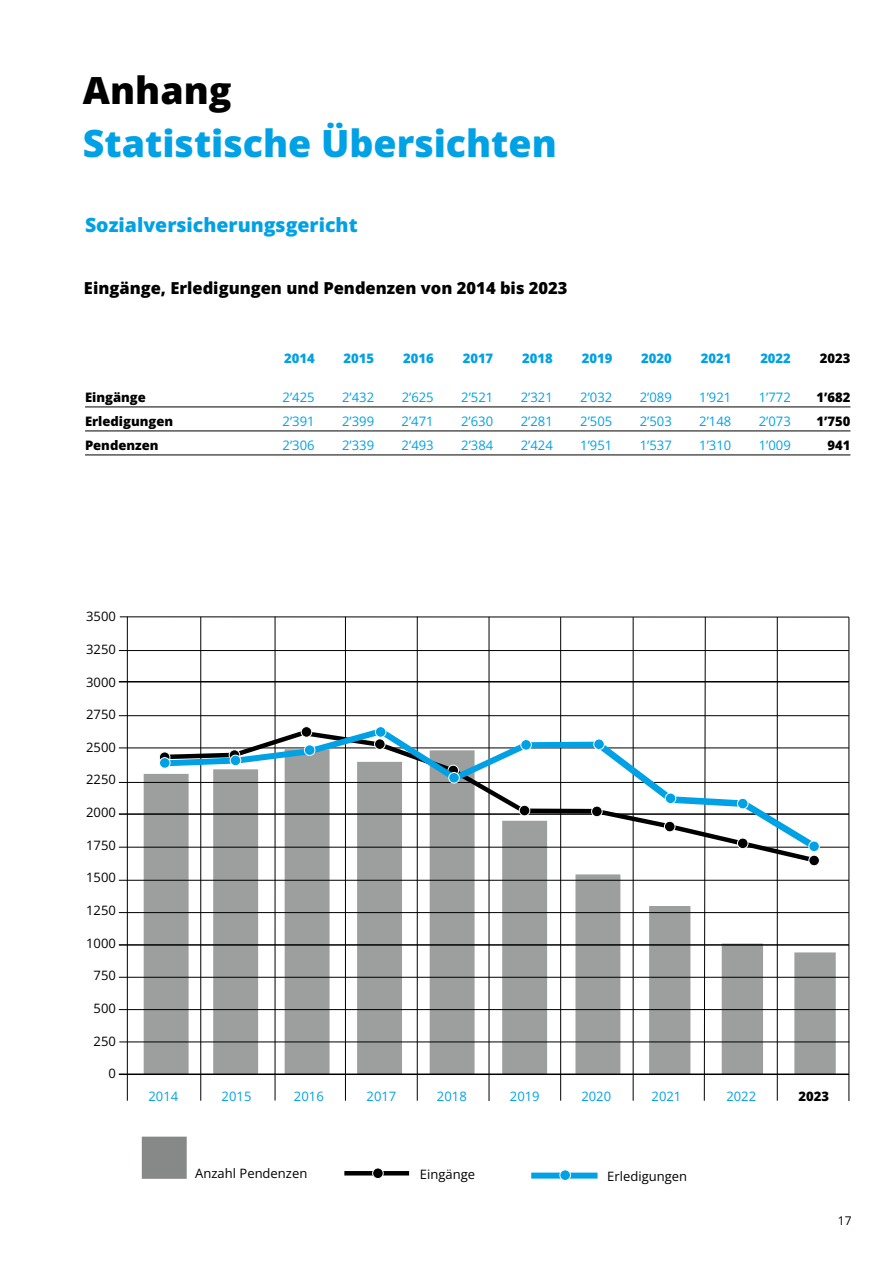
<style>
.page{position:relative;width:893px;height:1263px;background:#fff}
.page>*{position:absolute;margin:0;border:0;box-sizing:border-box;transform-origin:0 0}
.t1{font:37.5px "Open Sans";color:#00a1e5}
.t2{font:37.5px "Open Sans";color:#000}
.t3{font:19.5px "Open Sans";color:#00a1e5}
.t4{font:16.5px "Open Sans";color:#000}
.t5{font:13.05px "Open Sans";color:#00a1e5}
.t6{font:13.05px "Open Sans Roman";color:#000}
.t7{font:13.05px "Open Sans";color:#000}
.t8{font:13.05px "Open Sans Roman";color:#00a1e5}
.t9{font:800 13.05px "Open Sans Roman";color:#000}
.t10{font:12px "Open Sans";color:#000}
</style>
<div class="page">
<hr style="left:85px;top:407px;width:765px;height:1px;background:#000">
<hr style="left:85px;top:431px;width:765px;height:1px;background:#000">
<hr style="left:85px;top:455px;width:765px;height:1px;background:#000">
<div style="left:794px;top:952px;width:42px;height:122px;background:#9d9e9e"></div>
<div style="left:144px;top:774px;width:45px;height:300px;background:#9d9e9e"></div>
<hr style="left:849px;top:617px;width:1px;height:484px;background:#000">
<hr style="left:119px;top:1009px;width:730px;height:1px;background:#000">
<hr style="left:119px;top:880px;width:730px;height:1px;background:#000">
<hr style="left:119px;top:748px;width:730px;height:1px;background:#000">
<hr style="left:120px;top:617px;width:729px;height:1px;background:#000">
<hr style="left:119px;top:1042px;width:730px;height:1px;background:#000">
<hr style="left:119px;top:977px;width:730px;height:1px;background:#000">
<hr style="left:119px;top:912px;width:730px;height:1px;background:#000">
<hr style="left:119px;top:847px;width:730px;height:1px;background:#000">
<hr style="left:119px;top:782px;width:730px;height:1px;background:#000">
<hr style="left:119px;top:715px;width:730px;height:1px;background:#000">
<hr style="left:119px;top:650px;width:730px;height:1px;background:#000">
<div style="left:142px;top:1137px;width:45px;height:42px;background:#878988"></div>
<hr style="left:119px;top:1073px;width:730px;height:2px;background:#000">
<hr style="left:119px;top:944px;width:730px;height:2px;background:#000">
<hr style="left:119px;top:813px;width:730px;height:2px;background:#000">
<hr style="left:119px;top:681px;width:730px;height:1px;background:#000">
<hr style="left:127px;top:617px;width:1px;height:484px;background:#000">
<div style="left:159px;top:751px;width:11px;height:12px;border:1px solid #fff;border-radius:50%"></div>
<div style="left:159px;top:758px;width:11px;height:10px;background:#00a1e5;border-radius:50%"></div>
<div style="left:159px;top:757px;width:11px;height:11px;border:1px solid #fff;border-radius:50%"></div>
<svg style="left:162px;top:616px;width:661px;height:565px"></svg>
<div style="left:737px;top:798px;width:11px;height:11px;background:#00a1e5;border-radius:50%"></div>
<div style="left:737px;top:798px;width:11px;height:11px;border:1px solid #fff;border-radius:50%"></div>
<div style="left:809px;top:841px;width:10px;height:11px;background:#00a1e5;border-radius:50%"></div>
<div style="left:808px;top:841px;width:12px;height:11px;border:1px solid #fff;border-radius:50%"></div>
<div style="left:809px;top:855px;width:10px;height:11px;background:#000;border-radius:50%"></div>
<div style="left:808px;top:855px;width:12px;height:11px;border:1px solid #fff;border-radius:50%"></div>
<h1 class="t2" style="left:83px;top:65px;width:150px">Anhang</h1>
<h1 class="t1" style="left:83px;top:118px;width:475px">Statistische Übersichten</h1>
<h2 class="t3" style="left:85px;top:211px;width:274px">Sozialversicherungsgericht</h2>
<p class="t4" style="left:84px;top:277px;width:485px">Eingänge, Erledigungen und Pendenzen von 2014 bis 2023</p>
<p class="t5" style="left:284px;top:349px;width:32px">2014</p>
<p class="t5" style="left:344px;top:349px;width:32px">2015</p>
<p class="t5" style="left:403px;top:349px;width:32px">2016</p>
<p class="t5" style="left:463px;top:349px;width:32px">2017</p>
<p class="t5" style="left:522px;top:349px;width:32px">2018</p>
<p class="t5" style="left:582px;top:349px;width:32px">2019</p>
<p class="t5" style="left:641px;top:349px;width:32px">2020</p>
<p class="t5" style="left:701px;top:349px;width:32px">2021</p>
<p class="t5" style="left:760px;top:349px;width:32px">2022</p>
<p class="t7" style="left:820px;top:349px;width:32px">2023</p>
<p class="t7" style="left:85px;top:388px;width:62px">Eingänge</p>
<p class="t5" style="left:283px;top:388px;width:34px">2’425</p>
<p class="t5" style="left:342px;top:388px;width:34px">2’432</p>
<p class="t5" style="left:402px;top:388px;width:34px">2’625</p>
<p class="t5" style="left:461px;top:388px;width:34px">2’521</p>
<p class="t5" style="left:521px;top:388px;width:34px">2’321</p>
<p class="t5" style="left:580px;top:388px;width:34px">2’032</p>
<p class="t5" style="left:640px;top:388px;width:34px">2’089</p>
<p class="t5" style="left:699px;top:388px;width:34px">1’921</p>
<p class="t5" style="left:759px;top:388px;width:34px">1’772</p>
<p class="t7" style="left:817px;top:388px;width:35px">1’682</p>
<p class="t7" style="left:85px;top:412px;width:90px">Erledigungen</p>
<p class="t5" style="left:283px;top:412px;width:34px">2’391</p>
<p class="t5" style="left:342px;top:412px;width:34px">2’399</p>
<p class="t5" style="left:402px;top:412px;width:34px">2’471</p>
<p class="t5" style="left:461px;top:412px;width:34px">2’630</p>
<p class="t5" style="left:521px;top:412px;width:34px">2’281</p>
<p class="t5" style="left:580px;top:412px;width:34px">2’505</p>
<p class="t5" style="left:640px;top:412px;width:34px">2’503</p>
<p class="t5" style="left:699px;top:412px;width:34px">2’148</p>
<p class="t5" style="left:759px;top:412px;width:34px">2’073</p>
<p class="t7" style="left:817px;top:412px;width:35px">1’750</p>
<p class="t7" style="left:85px;top:436px;width:75px">Pendenzen</p>
<p class="t5" style="left:283px;top:436px;width:34px">2’306</p>
<p class="t5" style="left:342px;top:436px;width:34px">2’339</p>
<p class="t5" style="left:402px;top:436px;width:34px">2’493</p>
<p class="t5" style="left:461px;top:436px;width:34px">2’384</p>
<p class="t5" style="left:521px;top:436px;width:34px">2’424</p>
<p class="t5" style="left:580px;top:436px;width:34px">1’951</p>
<p class="t5" style="left:640px;top:436px;width:34px">1’537</p>
<p class="t5" style="left:699px;top:436px;width:34px">1’310</p>
<p class="t5" style="left:759px;top:436px;width:34px">1’009</p>
<p class="t7" style="left:827px;top:436px;width:24px">941</p>
<p class="t6" style="left:86px;top:607px;width:31px">3500</p>
<p class="t6" style="left:86px;top:640px;width:31px">3250</p>
<p class="t6" style="left:86px;top:673px;width:31px">3000</p>
<p class="t6" style="left:86px;top:705px;width:31px">2750</p>
<p class="t6" style="left:86px;top:738px;width:31px">2500</p>
<p class="t6" style="left:86px;top:771px;width:31px">2250</p>
<p class="t6" style="left:86px;top:803px;width:31px">2000</p>
<p class="t6" style="left:86px;top:836px;width:31px">1750</p>
<p class="t6" style="left:86px;top:869px;width:31px">1500</p>
<p class="t6" style="left:86px;top:901px;width:31px">1250</p>
<p class="t6" style="left:86px;top:934px;width:31px">1000</p>
<p class="t6" style="left:94px;top:967px;width:24px">750</p>
<p class="t6" style="left:94px;top:999px;width:24px">500</p>
<p class="t6" style="left:94px;top:1032px;width:24px">250</p>
<p class="t6" style="left:108px;top:1064px;width:9px">0</p>
<p class="t8" style="left:148px;top:1087px;width:31px">2014</p>
<p class="t8" style="left:222px;top:1087px;width:31px">2015</p>
<p class="t8" style="left:294px;top:1087px;width:31px">2016</p>
<p class="t8" style="left:367px;top:1087px;width:31px">2017</p>
<p class="t8" style="left:437px;top:1087px;width:31px">2018</p>
<p class="t8" style="left:510px;top:1087px;width:31px">2019</p>
<p class="t8" style="left:581px;top:1087px;width:31px">2020</p>
<p class="t8" style="left:652px;top:1087px;width:31px">2021</p>
<p class="t8" style="left:726px;top:1087px;width:31px">2022</p>
<p class="t9" style="left:799px;top:1087px;width:32px">2023</p>
<p class="t6" style="left:195px;top:1164px;width:114px">Anzahl Pendenzen</p>
<p class="t6" style="left:420px;top:1165px;width:57px">Eingänge</p>
<p class="t6" style="left:607px;top:1167px;width:81px">Erledigungen</p>
<p class="t10" style="left:838px;top:1212px;width:15px">17</p>
</div>
